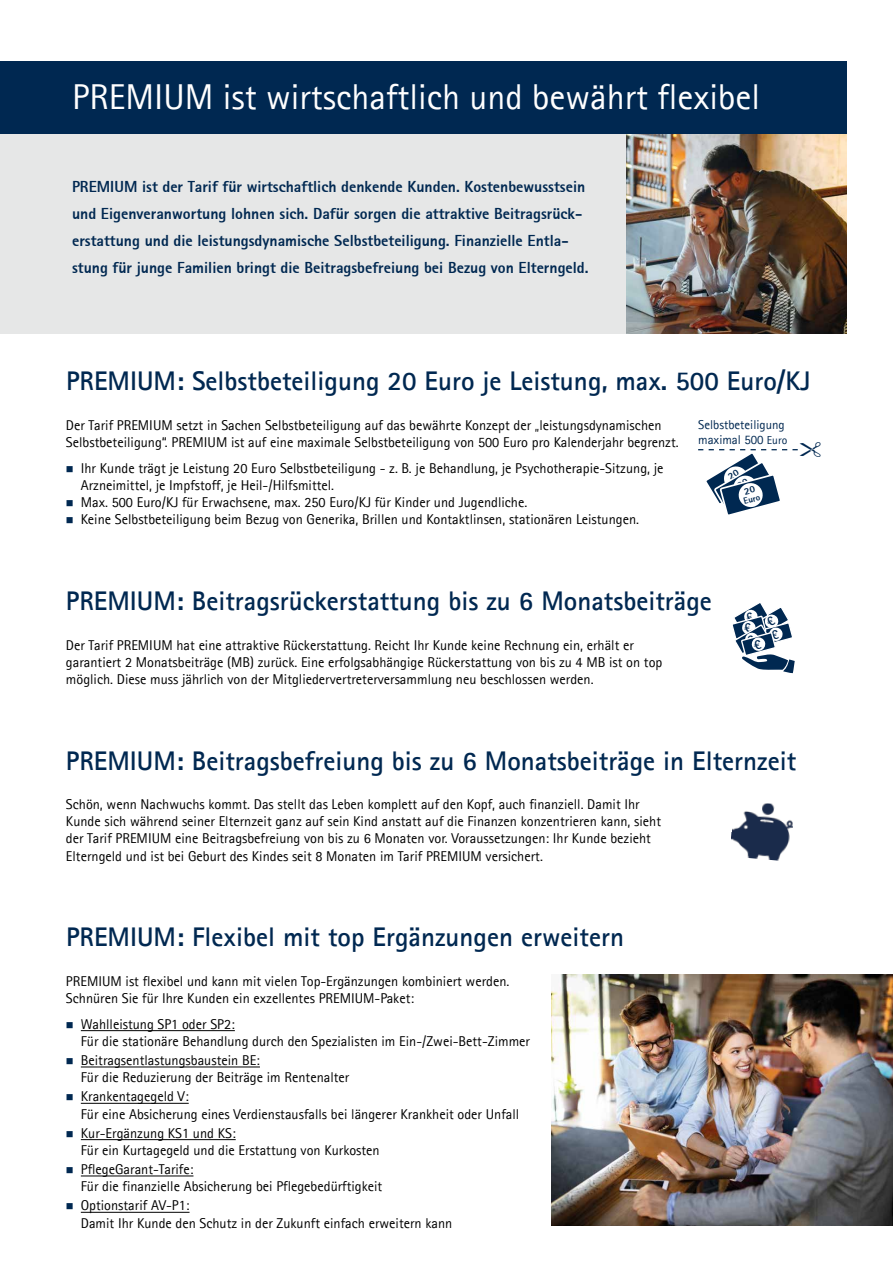
<style>
.page{position:relative;width:893px;height:1263px;background:#fff}
.page>*{position:absolute;margin:0;border:0;box-sizing:border-box;transform-origin:0 0}
.t1{font:36px "Agfa Rotis Sans Serif";color:#fff}
.t2{font:700 27px "Agfa Rotis Sans Serif";color:#002851}
.t3{font:800 15.75px/27px "Agfa Rotis Sans Serif";color:#002851}
.t4{font:14.25px/17.1px "Agfa Rotis Sans Serif";color:#000}
.t5{font:12.9px/15.5px "Agfa Rotis Sans Serif";color:#002851}
.t6{font:800 8.85px "Agfa Rotis Sans Serif";color:#002851}
.s1{font-size:11.55px}
</style>
<div class="page">
<div style="left:0;top:134px;width:630px;height:200px;background:#e6e7e7"></div>
<img style="left:626px;top:134px;width:220px;height:200px">
<div style="left:0;top:62px;width:846px;height:72px;background:#002851"></div>
<img style="left:731px;top:803px;width:62px;height:58px">
<hr style="left:81px;top:1030px;width:154px;height:1px;background:#000">
<hr style="left:81px;top:1067px;width:179px;height:1px;background:#000">
<hr style="left:81px;top:1103px;width:108px;height:1px;background:#000">
<hr style="left:81px;top:1139px;width:155px;height:1px;background:#000">
<hr style="left:81px;top:1176px;width:112px;height:1px;background:#000">
<hr style="left:81px;top:1212px;width:109px;height:1px;background:#000">
<img style="left:552px;top:975px;width:341px;height:251px">
<svg style="left:698px;top:449px;width:100px;height:66px"></svg>
<svg style="left:732px;top:603px;width:63px;height:70px"></svg>
<h1 class="t1" style="left:72px;top:75px;width:689px">PREMIUM ist wirtschaftlich und bewährt flexibel</h1>
<p class="t3" style="left:72px;top:173px;width:518px">PREMIUM ist der Tarif für wirtschaftlich denkende Kunden. Kostenbewusstsein und Eigenveranwortung lohnen sich. Dafür sorgen die attraktive Beitragsrück&shy;erstattung und die leistungsdynamische Selbstbeteiligung. Finanzielle Entla&shy;stung für junge Familien bringt die Beitragsbefreiung bei Bezug von Elterngeld.</p>
<h2 class="t2" style="left:66px;top:364px;width:746px">PREMIUM: Selbstbeteiligung 20 Euro je Leistung, max. 500 Euro/KJ</h2>
<p class="t4" style="left:66px;top:416px;width:614px">Der Tarif PREMIUM setzt in Sachen Selbstbeteiligung auf das bewährte Konzept der „leistungsdynamischen<br>Selbstbeteiligung“. PREMIUM ist auf eine maximale Selbstbeteiligung von 500 Euro pro Kalenderjahr begrenzt.</p>
<p class="t4" style="left:81px;top:459px;width:584px">Ihr Kunde trägt je Leistung 20 Euro Selbstbeteiligung - z. B. je Behandlung, je Psychotherapie-Sitzung, je Arzneimittel, je Impfstoff, je Heil-/Hilfsmittel.<br>Max. 500 Euro/KJ für Erwachsene, max. 250 Euro/KJ für Kinder und Jugendliche.<br>Keine Selbstbeteiligung beim Bezug von Generika, Brillen und Kontaktlinsen, stationären Leistungen.</p>
<p class="t5" style="left:698px;top:416px;width:91px">Selbstbeteiligung maximal 500 <span class="s1">Euro</span></p>
<p class="t6" style="left:729px;top:482px;width:18px;rotate:-31deg">Euro</p>
<p class="t6" style="left:738px;top:491px;width:18px;rotate:-30deg">Euro</p>
<p class="t6" style="left:742px;top:496px;width:18px;rotate:-15deg">Euro</p>
<h2 class="t2" style="left:66px;top:584px;width:647px">PREMIUM: Beitragsrückerstattung bis zu 6 Monatsbeiträge</h2>
<p class="t4" style="left:66px;top:636px;width:598px">Der Tarif PREMIUM hat eine attraktive Rückerstattung. Reicht Ihr Kunde keine Rechnung ein, erhält er garantiert 2 Monatsbeiträge (MB) zurück. Eine erfolgsabhängige Rückerstattung von bis zu 4 MB ist on top möglich. Diese muss jährlich von der Mitgliedervertreterversammlung neu beschlossen werden.</p>
<h2 class="t2" style="left:66px;top:743px;width:732px">PREMIUM: Beitragsbefreiung bis zu 6 Monatsbeiträge in Elternzeit</h2>
<p class="t4" style="left:66px;top:796px;width:597px">Schön, wenn Nachwuchs kommt. Das stellt das Leben komplett auf den Kopf, auch finanziell. Damit Ihr Kunde sich während seiner Elternzeit ganz auf sein Kind anstatt auf die Finanzen konzentrieren kann, sieht der Tarif PREMIUM eine Beitragsbefreiung von bis zu 6 Monaten vor. Voraussetzungen: Ihr Kunde bezieht Elterngeld und ist bei Geburt des Kindes seit 8 Monaten im Tarif PREMIUM versichert.</p>
<h2 class="t2" style="left:66px;top:920px;width:559px">PREMIUM: Flexibel mit top Ergänzungen erweitern</h2>
<p class="t4" style="left:66px;top:972px;width:445px">PREMIUM ist flexibel und kann mit vielen Top-Ergänzungen kombiniert werden.<br>Schnüren Sie für Ihre Kunden ein exzellentes PREMIUM-Paket:</p>
<p class="t4" style="left:81px;top:1015px;width:451px">Wahlleistung SP1 oder SP2:<br>Für die stationäre Behandlung durch den Spezialisten im Ein-/Zwei-Bett-Zimmer</p>
<p class="t4" style="left:81px;top:1051px;width:270px">Beitragsentlastungsbaustein BE:<br>Für die Reduzierung der Beiträge im Rentenalter</p>
<p class="t4" style="left:81px;top:1088px;width:440px">Krankentagegeld V:<br>Für eine Absicherung eines Verdienstausfalls bei längerer Krankheit oder Unfall</p>
<p class="t4" style="left:81px;top:1124px;width:300px">Kur-Ergänzung KS1 und KS:<br>Für ein Kurtagegeld und die Erstattung von Kurkosten</p>
<p class="t4" style="left:81px;top:1160px;width:303px">PflegeGarant-Tarife:<br>Für die finanzielle Absicherung bei Pflegebedürftigkeit</p>
<p class="t4" style="left:81px;top:1197px;width:373px">Optionstarif AV-P1:<br>Damit Ihr Kunde den Schutz in der Zukunft einfach erweitern kann</p>
</div>
